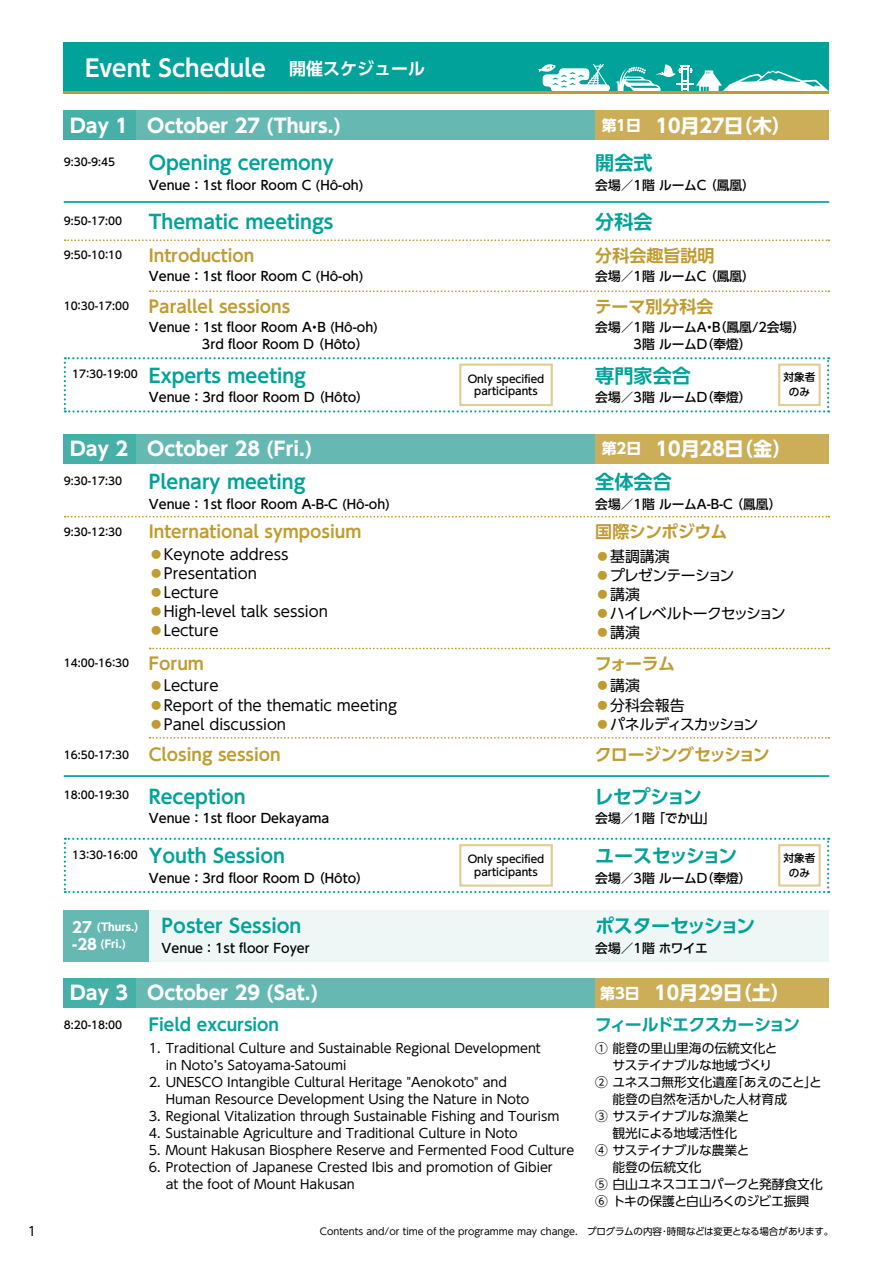
<style>
.page{position:relative;width:893px;height:1263px;background:#fff}
.page>*{position:absolute;margin:0;border:0;box-sizing:border-box;transform-origin:0 0}
.t1{font:700 23.4px "UD Shin Go Pr 6 De";color:#fff}
.t2{font:700 19.2px "UD Shin Go Pr 6 De";color:#00a29a}
.t3{font:700 19.2px "UD Shin Go Pr 6";color:#fff}
.t4{font:700 19.2px "UD Shin Go Pr 6 De";letter-spacing:-.075em;color:#00a29a}
.t5{font:700 19.2px "UD Shin Go Pr 6 De";letter-spacing:-.115em;color:#00a29a}
.t6{font:700 16.95px "UD Shin Go Pr 6 De";color:#c09b30}
.t7{font:700 16.95px "UD Shin Go Pr 6 De";color:#00a29a}
.t8{font:700 16.95px "UD Shin Go Pr 6 De";letter-spacing:-.055em;color:#00a29a}
.t9{font:700 16.95px "UD Shin Go Pr 6 De";letter-spacing:-.045em;color:#c09b30}
.t10{font:700 16.95px "UD Shin Go Pr 6 De";letter-spacing:-.03em;color:#c09b30}
.t11{font:14.85px/19.2px "UD Shin Go Pr 6";color:#000}
.t12{font:14.85px/19.2px "UD Shin Go Pr 6";letter-spacing:-.06em;color:#000}
.t13{font:12.75px/17px "UD Shin Go Pr 6";color:#000}
.t14{font:500 12.75px/17px "UD Shin Go Pr 6";color:#000}
.t15{font:12.75px "UD Shin Go Pr 6";letter-spacing:-.02em;color:#000}
.t16{font:12.75px "UD Shin Go Pr 6";letter-spacing:-.025em;color:#000}
.t17{font:12.75px "UD Shin Go Pr 6";letter-spacing:-.03em;color:#000}
.t18{font:500 10.65px/12.8px "UD Shin Go Pr 6";color:#000;text-align:center}
.t19{font:700 10.65px/17px "UD Shin Go Pr 6";color:#fff}
.t20{font:9.6px "UD Shin Go Pr 6";color:#000}
.s1{font-size:16.95px}
.s2{font-size:14.85px}
.s3{color:#c09b30}
.s4{font-family:"UD Shin Go Pr 6";font-weight:500;font-size:10.65px;color:#000}
</style>
<div class="page">
<div style="left:64px;top:43px;width:765px;height:48px;background:#00a29a"></div>
<svg style="left:538px;top:64px;width:291px;height:27px"></svg>
<hr style="left:64px;top:91px;width:765px;height:3px;background:#c09b30">
<div style="left:64px;top:910px;width:765px;height:51px;background:#eff7f6"></div>
<div style="left:64px;top:910px;width:85px;height:51px;background:#66b8b2"></div>
<div style="left:64px;top:111px;width:531px;height:29px;background:#66b8b2"></div>
<div style="left:64px;top:434px;width:531px;height:29px;background:#66b8b2"></div>
<div style="left:64px;top:978px;width:531px;height:30px;background:#66b8b2"></div>
<div style="left:64px;top:111px;width:72px;height:29px;background:#45afa8"></div>
<div style="left:64px;top:434px;width:72px;height:29px;background:#45afa8"></div>
<div style="left:64px;top:978px;width:72px;height:30px;background:#45afa8"></div>
<div style="left:595px;top:111px;width:234px;height:29px;background:#ccae58"></div>
<div style="left:595px;top:434px;width:234px;height:29px;background:#ccae58"></div>
<div style="left:595px;top:978px;width:234px;height:30px;background:#ccae58"></div>
<hr style="left:64px;top:201px;width:765px;height:2px;background:#00a29a">
<svg style="left:150px;top:648px;width:679px;height:1px"></svg>
<svg style="left:150px;top:737px;width:679px;height:2px"></svg>
<svg style="left:65px;top:516px;width:764px;height:1px"></svg>
<svg style="left:65px;top:239px;width:764px;height:2px"></svg>
<svg style="left:150px;top:290px;width:679px;height:2px"></svg>
<hr style="left:64px;top:775px;width:765px;height:2px;background:#00a29a">
<svg style="left:64px;top:838px;width:765px;height:55px"></svg>
<svg style="left:64px;top:357px;width:765px;height:55px"></svg>
<div style="left:459px;top:844px;width:94px;height:43px;border:2px solid #dfcc96"></div>
<div style="left:459px;top:364px;width:94px;height:42px;border:2px solid #dfcc96"></div>
<div style="left:778px;top:844px;width:43px;height:43px;border:2px solid #dfcc96"></div>
<div style="left:778px;top:364px;width:43px;height:42px;border:2px solid #dfcc96"></div>
<p class="t13" style="left:28px;top:1222px;width:10px">1</p>
<h1 class="t1" style="left:85px;top:49px;width:342px">Event Schedule　<span class="s1">開催スケジュール</span></h1>
<h2 class="t3" style="left:70px;top:110px;width:272px">Day 1　October 27 (Thurs.)</h2>
<h2 class="t3" style="left:602px;top:110px;width:191px"><span class="s2">第１日　</span>１０月２７日（木）</h2>
<p class="t18" style="left:64px;top:155px;width:53px">9:30-9:45</p>
<h2 class="t2" style="left:595px;top:147px;width:59px">開会式</h2>
<p class="t14" style="left:595px;top:176px;width:161px">会場／1階 ルームC （鳳凰）</p>
<p class="t18" style="left:64px;top:214px;width:60px">9:50-17:00</p>
<h2 class="t2" style="left:149px;top:207px;width:186px">Thematic meetings</h2>
<h2 class="t2" style="left:595px;top:207px;width:59px">分科会</h2>
<h3 class="t6" style="left:149px;top:241px;width:107px">Introduction</h3>
<p class="t14" style="left:149px;top:268px;width:216px">Venue ：1st floor Room C (Hô-oh)</p>
<h2 class="t2" style="left:149px;top:147px;width:186px">Opening ceremony</h2>
<p class="t14" style="left:149px;top:176px;width:216px">Venue ：1st floor Room C (Hô-oh)</p>
<p class="t18" style="left:64px;top:248px;width:60px">9:50-10：10</p>
<h3 class="t6" style="left:595px;top:241px;width:121px">分科会趣旨説明</h3>
<p class="t14" style="left:595px;top:268px;width:161px">会場／1階 ルームC （鳳凰）</p>
<h3 class="t6" style="left:149px;top:292px;width:143px">Parallel sessions</h3>
<p class="t14" style="left:202px;top:319px;width:178px;text-indent:-53px">Venue ：1st floor Room A・B (Hô-oh)<br>3rd floor Room D （Hôto）</p>
<p class="t18" style="left:64px;top:299px;width:67px">10：30-17:00</p>
<h3 class="t6" style="left:595px;top:292px;width:120px">テーマ別分科会</h3>
<p class="t14" style="left:595px;top:319px;width:211px">会場／1階 ルームA・B（鳳凰/2会場）　　　3階 ルームD（奉燈）</p>
<h2 class="t2" style="left:149px;top:360px;width:159px">Experts meeting</h2>
<p class="t14" style="left:149px;top:389px;width:222px">Venue ：3rd floor Room D （Hôto）</p>
<p class="t18" style="left:72px;top:367px;width:67px">17：30-19:00</p>
<h2 class="t2" style="left:595px;top:360px;width:97px">専門家会合</h2>
<p class="t14" style="left:595px;top:389px;width:158px">会場／3階 ルームD（奉燈）</p>
<p class="t18" style="left:783px;top:370px;width:33px;line-height:14.9px">対象者のみ</p>
<p class="t18" style="left:468px;top:372px;width:78px">Only specified participants</p>
<h2 class="t3" style="left:70px;top:433px;width:244px">Day 2　October 28 (Fri.)</h2>
<h2 class="t3" style="left:602px;top:433px;width:191px"><span class="s2">第2日　</span>１０月２8日（金）</h2>
<p class="t18" style="left:64px;top:474px;width:60px">9:30-17:30</p>
<h2 class="t2" style="left:595px;top:466px;width:78px">全体会合</h2>
<p class="t14" style="left:595px;top:495px;width:188px">会場／1階 ルームA-B-C （鳳凰）</p>
<h2 class="t2" style="left:149px;top:466px;width:158px">Plenary meeting</h2>
<p class="t14" style="left:149px;top:495px;width:243px">Venue ：1st floor Room A-B-C (Hô-oh)</p>
<p class="t18" style="left:64px;top:525px;width:60px">9:30-12：30</p>
<h3 class="t10" style="left:595px;top:518px;width:134px">国際シンポジウム</h3>
<p class="t12" style="left:595px;top:546px;width:192px"><span class="s3">⃝</span>基調講演<br><span class="s3">⃝</span>プレゼンテーション<br><span class="s3">⃝</span>講演<br><span class="s3">⃝</span>ハイレベルトークセッション<span class="s3">⃝</span>講演</p>
<h3 class="t6" style="left:149px;top:518px;width:214px">International symposium</h3>
<p class="t11" style="left:149px;top:544px;width:181px"><span class="s3">⃝</span>Keynote address <span class="s3">⃝</span>Presentation <span class="s3">⃝</span>Lecture<br><span class="s3">⃝</span>High-level talk session <span class="s3">⃝</span>Lecture</p>
<p class="t18" style="left:64px;top:657px;width:67px">14:00-16：30</p>
<h3 class="t6" style="left:595px;top:650px;width:82px">フォーラム</h3>
<p class="t11" style="left:595px;top:676px;width:165px"><span class="s3">⃝</span>講演<br><span class="s3">⃝</span>分科会報告<br><span class="s3">⃝</span>パネルディスカッション</p>
<h3 class="t6" style="left:64px;top:741px;width:218px"><span class="s4">16:50-17:30</span> Closing session</h3>
<h3 class="t9" style="left:595px;top:741px;width:177px">クロージングセッション</h3>
<h3 class="t6" style="left:149px;top:650px;width:57px">Forum</h3>
<p class="t11" style="left:149px;top:676px;width:250px"><span class="s3">⃝</span>Lecture<br><span class="s3">⃝</span>Report of the thematic meeting <span class="s3">⃝</span>Panel discussion</p>
<p class="t18" style="left:64px;top:788px;width:67px">18:00-19:30</p>
<h2 class="t2" style="left:594px;top:781px;width:109px">レセプション</h2>
<p class="t14" style="left:595px;top:810px;width:122px">会場／1階 「でか山」</p>
<h2 class="t2" style="left:149px;top:840px;width:138px">Youth Session</h2>
<p class="t14" style="left:149px;top:869px;width:222px">Venue ：3rd floor Room D （Hôto）</p>
<h2 class="t2" style="left:149px;top:781px;width:98px">Reception</h2>
<p class="t14" style="left:149px;top:810px;width:182px">Venue ：1st floor Dekayama</p>
<p class="t18" style="left:72px;top:848px;width:67px">13：30-16:00</p>
<h2 class="t5" style="left:595px;top:840px;width:144px">ユースセッション</h2>
<p class="t14" style="left:595px;top:869px;width:158px">会場／3階 ルームD（奉燈）</p>
<h2 class="t2" style="left:162px;top:910px;width:141px">Poster Session</h2>
<p class="t14" style="left:162px;top:939px;width:150px">Venue ：1st floor Foyer</p>
<p class="t18" style="left:468px;top:852px;width:78px">Only specified participants</p>
<p class="t19" style="left:72px;top:918px;width:68px"><span class="s2">27</span> (Thurs.) <span class="s2">-28</span> (Fri.)</p>
<h2 class="t4" style="left:595px;top:910px;width:162px">ポスターセッション</h2>
<p class="t14" style="left:595px;top:939px;width:114px">会場／1階 ホワイエ</p>
<p class="t18" style="left:783px;top:850px;width:33px;line-height:14.9px">対象者のみ</p>
<h2 class="t3" style="left:70px;top:977px;width:249px">Day 3　October 29 (Sat.)</h2>
<h2 class="t3" style="left:600px;top:977px;width:191px"><span class="s2">第3日　</span>１０月２9日（土）</h2>
<p class="t18" style="left:64px;top:1018px;width:60px">8:20-18:00</p>
<h3 class="t7" style="left:149px;top:1011px;width:132px">Field excursion</h3>
<p class="t13" style="left:166px;top:1039px;width:376px;text-indent:-17px">1. Traditional Culture and Sustainable Regional Development in Noto’s Satoyama-Satoumi</p>
<p class="t13" style="left:166px;top:1073px;width:365px;text-indent:-17px">2. UNESCO Intangible Cultural Heritage "Aenokoto" and<br>Human Resource Development Using the Nature in Noto</p>
<p class="t13" style="left:149px;top:1107px;width:412px">3. Regional Vitalization through Sustainable Fishing and Tourism</p>
<p class="t13" style="left:149px;top:1124px;width:370px">4. Sustainable Agriculture and Traditional Culture in Noto</p>
<p class="t13" style="left:149px;top:1141px;width:427px">5. Mount Hakusan Biosphere Reserve and Fermented Food Culture</p>
<p class="t13" style="left:166px;top:1158px;width:389px;text-indent:-17px">6. Protection of Japanese Crested Ibis and promotion of Gibier at the foot of Mount Hakusan</p>
<h3 class="t8" style="left:595px;top:1011px;width:207px">フィールドエクスカーション</h3>
<p class="t13" style="left:595px;top:1039px;width:184px">① 能登の里山里海の伝統文化と</p>
<p class="t15" style="left:612px;top:1055px;width:161px">サステイナブルな地域づくり</p>
<p class="t15" style="left:595px;top:1072px;width:228px">② ユネスコ無形文化遺産「あえのこと」と</p>
<p class="t13" style="left:612px;top:1090px;width:176px">能登の自然を活かした人材育成</p>
<p class="t15" style="left:595px;top:1106px;width:156px">③ サステイナブルな漁業と</p>
<p class="t13" style="left:612px;top:1124px;width:126px">観光による地域活性化</p>
<p class="t15" style="left:595px;top:1140px;width:156px">④ サステイナブルな農業と</p>
<p class="t13" style="left:612px;top:1158px;width:91px">能登の伝統文化</p>
<p class="t16" style="left:595px;top:1174px;width:229px">⑤ 白山ユネスコエコパークと発酵食文化</p>
<p class="t17" style="left:595px;top:1191px;width:215px">⑥ トキの保護と白山ろくのジビエ振興</p>
<p class="t20" style="left:320px;top:1223px;width:515px">Contents and/or time of the programme may change.　プログラムの内容･時間などは変更となる場合があります。</p>
</div>
